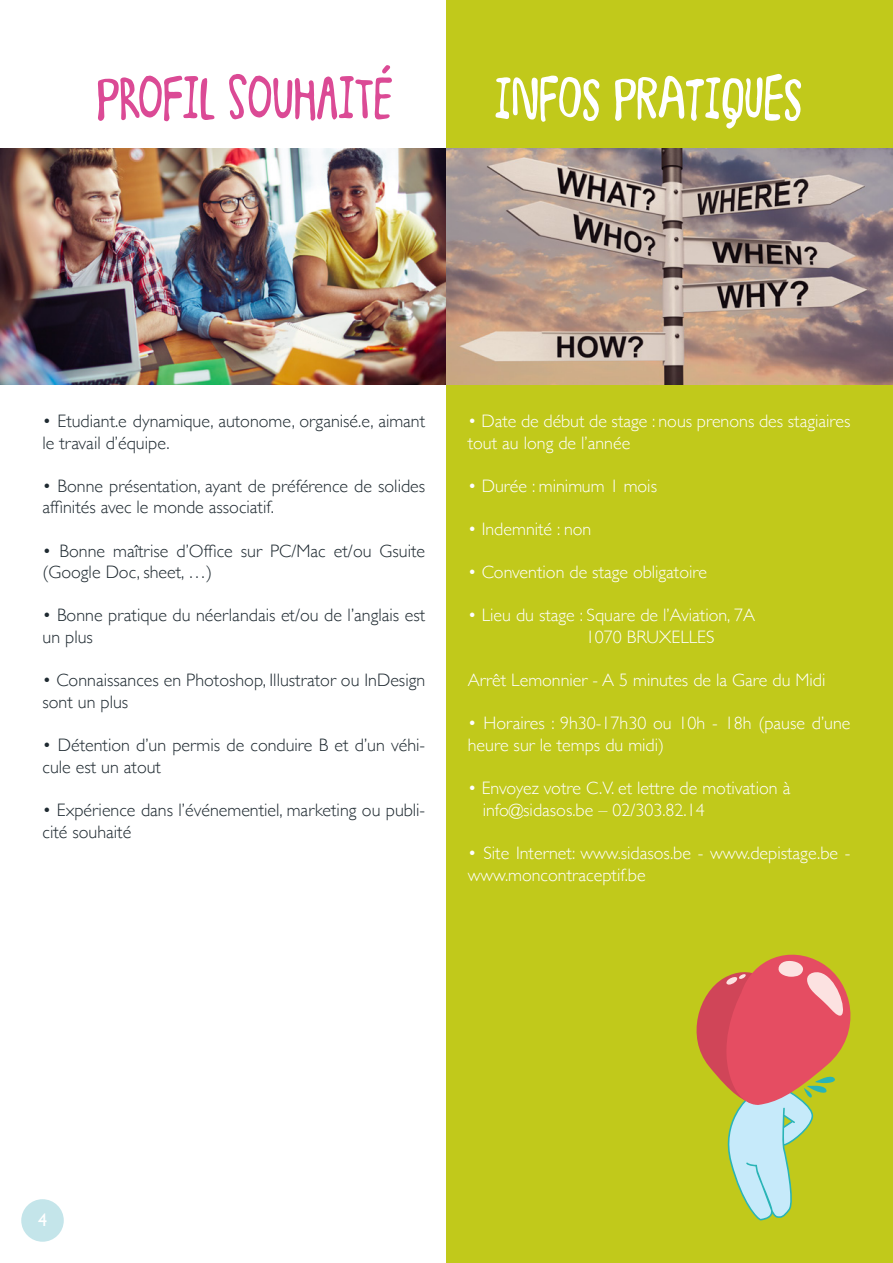
<style>
.page{position:relative;width:893px;height:1263px;background:#fff}
.page>*{position:absolute;margin:0;border:0;box-sizing:border-box;transform-origin:0 0}
.t1{font:90px "Junkyard Plush DEMO";color:#db4a95}
.t2{font:90px "Junkyard Plush DEMO";color:#fff}
.t3{font:300 18px/21.6px "Gill Sans";color:#1f2a31}
.t4{font:300 18px/21.6px "Gill Sans";color:#fff}
.t5{font:18px "Gill Sans";color:#fff}
</style>
<div class="page">
<div style="left:21px;top:1199px;width:43px;height:43px;background:#c4e5ea;border-radius:50%"></div>
<div style="left:446px;top:0;width:447px;height:1263px;background:#c1c91b"></div>
<img style="left:0;top:149px;width:893px;height:236px">
<svg style="left:696px;top:954px;width:155px;height:266px"></svg>
<p class="t1" style="left:96px;top:60px;width:298px">Profil souhaité</p>
<p class="t2" style="left:495px;top:60px;width:309px">INFOS PRATIQUES</p>
<p class="t3" style="left:43px;top:409px;width:384px">• Etudiant.e dynamique, autonome, organisé.e, aimant le travail d’équipe.</p>
<p class="t3" style="left:43px;top:474px;width:384px">• Bonne présentation, ayant de préférence de solides affinités avec le monde associatif.</p>
<p class="t3" style="left:43px;top:539px;width:384px">• Bonne maîtrise d’Office sur PC/Mac et/ou Gsuite (Google Doc, sheet, …)</p>
<p class="t3" style="left:43px;top:604px;width:384px">• Bonne pratique du néerlandais et/ou de l’anglais est un plus</p>
<p class="t3" style="left:43px;top:669px;width:384px">• Connaissances en Photoshop, Illustrator ou InDesign sont un plus</p>
<p class="t3" style="left:43px;top:733px;width:384px">• Détention d’un permis de conduire B et d’un véhi&shy;cule est un atout</p>
<p class="t3" style="left:43px;top:798px;width:384px">• Expérience dans l’événementiel, marketing ou publi&shy;cité souhaité</p>
<p class="t4" style="left:468px;top:409px;width:384px">• Date de début de stage : nous prenons des stagiaires tout au long de l’année</p>
<p class="t4" style="left:468px;top:474px;width:191px">• Durée : minimum 1 mois</p>
<p class="t4" style="left:468px;top:517px;width:125px">• Indemnité : non</p>
<p class="t4" style="left:468px;top:561px;width:241px">• Convention de stage obligatoire</p>
<p class="t4" style="left:468px;top:604px;width:289px">• Lieu du stage : Square de l’Aviation, 7A</p>
<p class="t4" style="left:586px;top:625px;width:130px">1070 BRUXELLES</p>
<p class="t4" style="left:468px;top:669px;width:359px">Arrêt Lemonnier - A 5 minutes de la Gare du Midi</p>
<p class="t4" style="left:468px;top:712px;width:384px">• Horaires : 9h30-17h30 ou 10h - 18h (pause d’une heure sur le temps du midi)</p>
<p class="t4" style="left:468px;top:777px;width:324px">• Envoyez votre C.V. et lettre de motivation à</p>
<p class="t4" style="left:483px;top:798px;width:224px">info@sidasos.be – 02/303.82.14</p>
<p class="t4" style="left:468px;top:841px;width:384px">• Site Internet: www.sidasos.be - www.depistage.be - www.moncontraceptif.be</p>
<p class="t5" style="left:38px;top:1210px;width:10px">4</p>
</div>
